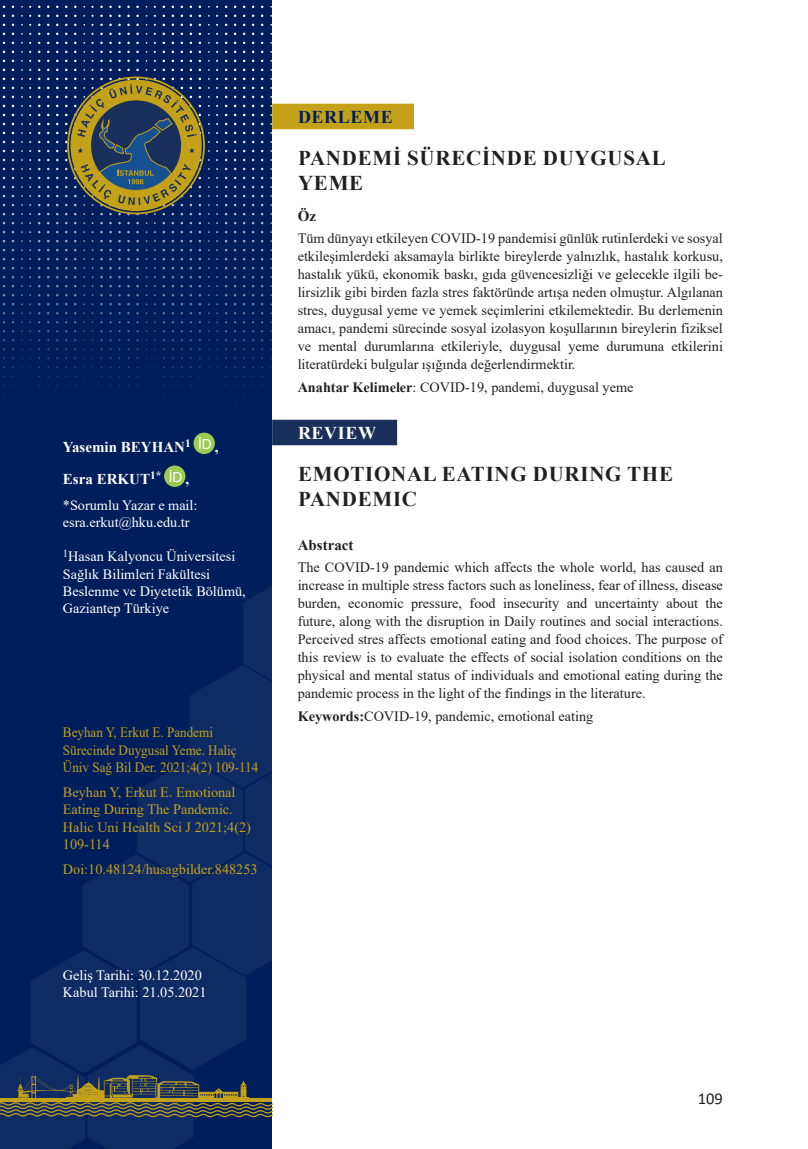
<style>
.page{position:relative;width:808px;height:1149px;background:#fff}
.page>*{position:absolute;margin:0;border:0;box-sizing:border-box;transform-origin:0 0}
.t1{font:700 21px/25.2px "Times New Roman";letter-spacing:.035em;color:#231f20}
.t2{font:700 18px "Times New Roman";letter-spacing:.035em;color:#001e5b}
.t3{font:700 18px "Times New Roman";letter-spacing:.035em;color:#fff}
.t4{font:16.5px "Calibri";color:#231f20}
.t5{font:700 15px/32.8px "Times New Roman";color:#fff}
.t6{font:700 15px "Times New Roman";color:#231f20}
.t7{font:14.25px/18px "Times New Roman";color:#231f20;text-align:justify}
.t8{font:14.25px/17.1px "Times New Roman";color:#fff}
.t9{font:14.25px/17.1px "Times New Roman";color:#c3a119}
.t10{font:14.25px/17.1px "Times New Roman";color:#c3a119;scale:.92 1}
.s1{font-weight:700}
</style>
<div class="page">
<div style="left:0;top:0;width:272px;height:1148px;background:#001e5b"></div>
<div style="left:140px;top:948px;width:106px;height:98px;background:#0f2b64"></div>
<svg style="left:83px;top:855px;width:106px;height:121px"></svg>
<div style="left:192px;top:853px;width:80px;height:122px;background:#0f2b64"></div>
<svg style="left:137px;top:761px;width:106px;height:121px"></svg>
<div style="left:245px;top:787px;width:27px;height:93px;background:#0f2b64"></div>
<svg style="left:189px;top:665px;width:83px;height:122px"></svg>
<svg style="left:30px;top:950px;width:107px;height:96px"></svg>
<svg style="left:243px;top:586px;width:29px;height:108px"></svg>
<svg style="left:65px;top:69px;width:140px;height:146px"></svg>
<div style="left:70px;top:80px;width:132px;height:131px;background:#c3a119;border-radius:50%"></div>
<div style="left:91px;top:100px;width:90px;height:90px;background:#18305b;border-radius:50%"></div>
<svg style="left:109px;top:78px;width:34px;height:18px"></svg>
<svg style="left:145px;top:87px;width:44px;height:47px"></svg>
<svg style="left:100px;top:197px;width:11px;height:9px"></svg>
<svg style="left:118px;top:197px;width:27px;height:9px"></svg>
<svg style="left:77px;top:96px;width:95px;height:101px"></svg>
<svg style="left:181px;top:123px;width:16px;height:30px"></svg>
<svg style="left:118px;top:168px;width:26px;height:20px"></svg>
<svg style="left:145px;top:159px;width:47px;height:47px"></svg>
<svg style="left:0;top:1046px;width:272px;height:102px"></svg>
<hr style="left:0;top:1097px;width:272px;height:4px;background:#c3a119">
<svg style="left:104px;top:1074px;width:95px;height:24px"></svg>
<svg style="left:67px;top:1074px;width:37px;height:23px"></svg>
<svg style="left:18px;top:1075px;width:60px;height:23px"></svg>
<svg style="left:199px;top:1087px;width:39px;height:11px"></svg>
<div style="left:193px;top:432px;width:22px;height:22px;background:#9acc51;border-radius:50%"></div>
<div style="left:164px;top:465px;width:21px;height:22px;background:#9acc51;border-radius:50%"></div>
<div style="left:272px;top:104px;width:142px;height:25px;background:#c3a119"></div>
<div style="left:272px;top:419px;width:125px;height:26px;background:#18305b"></div>
<p class="t5" style="left:63px;top:429px;width:157px">Yasemin BEYHAN<sup>1</sup> <sup>İD</sup> ,<br>Esra ERKUT<sup>1*</sup> <sup>İD</sup> ,</p>
<p class="t8" style="left:63px;top:496px;width:136px">*Sorumlu Yazar e mail: esra.erkut@hku.edu.tr</p>
<p class="t8" style="left:63px;top:547px;width:184px"><sup>1</sup>Hasan Kalyoncu Üniversitesi<br>Sağlık Bilimleri Fakültesi<br>Beslenme ve Diyetetik Bölümü,<br>Gaziantep Türkiye</p>
<p class="t10" style="left:63px;top:723px;width:214px">Beyhan Y, Erkut E. Pandemi<br>Sürecinde Duygusal Yeme. Haliç<br>Üniv Sağ Bil Der. 2021;4(2) 109-114</p>
<p class="t9" style="left:63px;top:783px;width:190px">Beyhan Y, Erkut E. Emotional<br>Eating During The Pandemic.<br>Halic Uni Health Sci J 2021;4(2)<br>109-114</p>
<p class="t9" style="left:63px;top:860px;width:196px">Doi:10.48124/husagbilder.848253</p>
<p class="t8" style="left:63px;top:965px;width:145px">Geliş Tarihi: 30.12.2020<br>Kabul Tarihi: 21.05.2021</p>
<p class="t2" style="left:298px;top:104px;width:92px">Derleme</p>
<h1 class="t1" style="left:298px;top:145px;width:368px">PANDEMİ SÜRECİNDE DUYGUSAL<br>YEME</h1>
<p class="t6" style="left:298px;top:205px;width:20px">Öz</p>
<p class="t7" style="left:298px;top:229px;width:427px">Tüm dünyayı etkileyen COVID-19 pandemisi günlük rutinlerdeki ve sosyal etkileşimlerdeki aksamayla birlikte bireylerde yalnızlık, hastalık korkusu, hastalık yükü, ekonomik baskı, gıda güvencesizliği ve gelecekle ilgili be&shy;lirsizlik gibi birden fazla stres faktöründe artışa neden olmuştur. Algılanan stres, duygusal yeme ve yemek seçimlerini etkilemektedir. Bu derlemenin amacı, pandemi sürecinde sosyal izolasyon koşullarının bireylerin fiziksel ve mental durumlarına etkileriyle, duygusal yeme durumuna etkilerini literatürdeki bulgular ışığında değerlendirmektir.</p>
<p class="t7" style="left:298px;top:377px;width:337px"><span class="s1">Anahtar Kelimeler</span>: COVID-19, pandemi, duygusal yeme</p>
<p class="t3" style="left:298px;top:420px;width:80px">Review</p>
<h1 class="t1" style="left:298px;top:460px;width:376px">EMOTIONAL EATING DURING THE<br>PANDEMIC</h1>
<p class="t6" style="left:298px;top:534px;width:57px">Abstract</p>
<p class="t7" style="left:298px;top:557px;width:427px">The COVID-19 pandemic which affects the whole world, has caused an increase in multiple stress factors such as loneliness, fear of illness, disease burden, economic pressure, food insecurity and uncertainty about the future, along with the disruption in Daily routines and social interactions.<br>Perceived stres affects emotional eating and food choices. The purpose of this review is to evaluate the effects of social isolation conditions on the physical and mental status of individuals and emotional eating during the pandemic process in the light of the findings in the literature.</p>
<p class="t7" style="left:298px;top:706px;width:297px"><span class="s1">Keywords:</span>COVID-19, pandemic, emotional eating</p>
<p class="t4" style="left:698px;top:1086px;width:27px">109</p>
</div>
